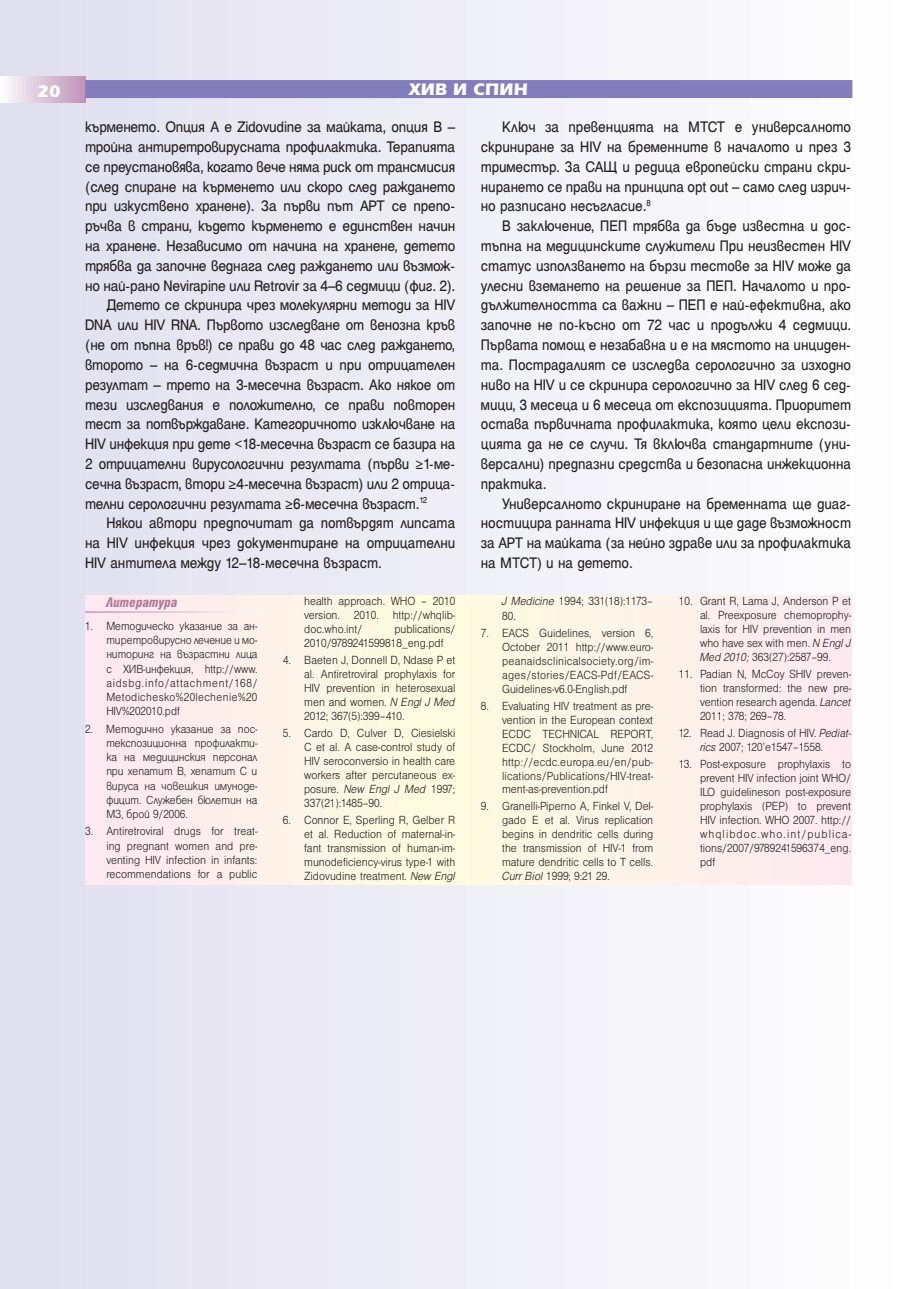
<style>
.page{position:relative;width:906px;height:1289px;background:#fff}
.page>*{position:absolute;margin:0;border:0;box-sizing:border-box;transform-origin:0 0}
.t1{font:700 18px "Erika Bg";color:#fff}
.t2{font:16.5px/19.8px "Helen Bg";letter-spacing:-.01em;color:#231f20;text-align:justify;scale:.92 1}
.t3{font:16.5px "Helen Bg";letter-spacing:-.01em;color:#231f20;scale:.93 1}
.t4{font:italic 900 condensed 15px "Helen Bg";color:#b5799a}
.t5{font:300 12.75px/14px "Helen Bg";color:#231f20;text-align:justify;scale:.92 1}
.t6{font:300 12.75px/14.2px "Helen Bg";color:#231f20;text-align:justify;scale:.9 1}
.s1{font-style:italic}
</style>
<div class="page">
<div style="left:1px;top:0;width:905px;height:1288px;background:linear-gradient(to right,#e0deef,#fefffe)"></div>
<div style="left:0;top:77px;width:85px;height:25px;background:linear-gradient(to right,#fdfcfd,#be94b9)"></div>
<div style="left:85px;top:80px;width:767px;height:18px;background:#837dbb"></div>
<div style="left:85px;top:595px;width:766px;height:289px;background:#fef2e9"></div>
<hr style="left:85px;top:611px;width:172px;height:1px;background:#fff">
<h1 class="t1" style="left:37px;top:85px;width:25px">20</h1>
<h1 class="t1" style="left:409px;top:83px;width:120px">ХИВ И СПИН</h1>
<p class="t3" style="left:85px;top:121px;width:399px">кърменето. Опция А е Zidovudine за майката, опция B –</p>
<p class="t3" style="left:85px;top:141px;width:400px">тройна антиретровирусната профилактика. Терапията</p>
<p class="t3" style="left:85px;top:161px;width:399px">се преустановява, когато вече няма риск от трансмисия</p>
<p class="t3" style="left:85px;top:181px;width:399px">(след спиране на кърменето или скоро след раждането</p>
<p class="t3" style="left:85px;top:200px;width:400px">при изкуствено хранене). За първи път АРТ се препо-</p>
<p class="t3" style="left:85px;top:220px;width:400px">ръчва в страни, където кърменето е единствен начин</p>
<p class="t3" style="left:85px;top:240px;width:400px">на хранене. Независимо от начина на хранене, детето</p>
<p class="t3" style="left:85px;top:260px;width:399px">трябва да започне веднага след раждането или възмож-</p>
<p class="t3" style="left:85px;top:280px;width:400px">но най-рано Nevirapine или Retrovir за 4–6 седмици (фиг. 2).</p>
<p class="t2" style="left:106px;top:296px;width:381px">Детето се скринира чрез молекулярни методи за HIV</p>
<p class="t2" style="left:85px;top:316px;width:404px">DNA или HIV RNA. Първото изследване от венозна кръв</p>
<p class="t2" style="left:85px;top:336px;width:404px">(не от пъпна връв!) се прави до 48 час след раждането,</p>
<p class="t2" style="left:85px;top:356px;width:404px">второто – на 6-седмична възраст и при отрицателен</p>
<p class="t2" style="left:85px;top:376px;width:404px">резултат – трето на 3-месечна възраст. Ако някое от</p>
<p class="t2" style="left:85px;top:395px;width:404px">тези изследвания е положително, се прави повторен</p>
<p class="t2" style="left:85px;top:415px;width:404px">тест за потвърждаване. Категоричното изключване на</p>
<p class="t2" style="left:85px;top:435px;width:404px">HIV инфекция при дете &lt;18-месечна възраст се базира на</p>
<p class="t2" style="left:85px;top:455px;width:404px">2 отрицателни вирусологични резултата (първи ≥1-ме-</p>
<p class="t2" style="left:85px;top:475px;width:404px">сечна възраст, втори ≥4-месечна възраст) или 2 отрица-</p>
<p class="t2" style="left:85px;top:494px;width:373px">телни серологични резултата ≥6-месечна възраст.<sup>12</sup></p>
<p class="t2" style="left:106px;top:514px;width:381px">Някои автори предпочитат да потвърдят липсата</p>
<p class="t2" style="left:85px;top:534px;width:404px">на HIV инфекция чрез документиране на отрицателни</p>
<p class="t2" style="left:85px;top:554px;width:324px">HIV антитела между 12–18-месечна възраст.</p>
<p class="t4" style="left:106px;top:597px;width:73px">Литература</p>
<p class="t6" style="left:106px;top:619px;width:169px;text-indent:-21px">1. Методическо указание за ан&shy;тиретровирусно лечение и мо&shy;ниторинг на възрастни лица с ХИВ-инфекция, http://www. aidsbg.info/attachment/168/ Metodichesko%20lechenie%20<br>HIV%202010.pdf</p>
<p class="t6" style="left:106px;top:722px;width:169px;text-indent:-21px">2. Методично указание за пос&shy;текспозиционна профилакти&shy;ка на медицинския персонал при хепатит В, хепатит С и вируса на човешкия имуноде&shy;фицит. Служебен бюлетин на МЗ, брой 9/2006.</p>
<p class="t5" style="left:106px;top:825px;width:166px;text-indent:-21px">3. Antiretroviral drugs for treat&shy;ing pregnant women and pre&shy;venting HIV infection in infants: recommendations for a public</p>
<p class="t2" style="left:481px;top:118px;width:404px;text-indent:21px">Ключ за превенцията на МТСТ е универсалното скриниране за HIV на бременните в началото и през 3 триместър. За САЩ и редица европейски страни скри&shy;нирането се прави на принципа opt out – само след изрич&shy;но разписано несъгласие.<sup>8</sup></p>
<p class="t2" style="left:481px;top:217px;width:404px;text-indent:21px">В заключение, ПЕП трябва да бъде известна и дос&shy;тъпна на медицинските служители При неизвестен HIV статус използването на бързи тестове за HIV може да улесни вземането на решение за ПЕП. Началото и про&shy;дължителността са важни – ПЕП е най-ефективна, ако започне не по-късно от 72 час и продължи 4 седмици.<br>Първата помощ е незабавна и е на мястото на инциден&shy;та. Пострадалият се изследва серологично за изходно ниво на HIV и се скринира серологично за HIV след 6 сед&shy;мици, 3 месеца и 6 месеца от експозицията. Приоритет остава първичната профилактика, която цели експози&shy;цията да не се случи. Тя включва стандартните (уни&shy;версални) предпазни средства и безопасна инжекционна практика.</p>
<p class="t2" style="left:481px;top:494px;width:404px;text-indent:21px">Универсалното скриниране на бременната ще диаг&shy;ностицира ранната HIV инфекция и ще даде възможност за АРТ на майката (за нейно здраве или за профилактика на МТСТ) и на детето.</p>
<p class="t5" style="left:700px;top:595px;width:166px;text-indent:-21px">10. Grant R, Lama J, Anderson P et al. Preexposure chemoprophy&shy;laxis for HIV prevention in men who have sex with men. <span class="s1">N Engl J Med 2010;</span> 363(27):2587–99.</p>
<p class="t5" style="left:700px;top:668px;width:166px;text-indent:-21px">11. Padian N, McCoy SHIV preven&shy;tion transformed: the new pre&shy;vention research agenda. <span class="s1">Lancet </span>2011; 378; 269–78.</p>
<p class="t5" style="left:679px;top:726px;width:189px;text-align:center">12. Read J. Diagnosis of HIV. <span class="s1">Pediat&shy;rics</span> 2007; 120’e1547–1558.</p>
<p class="t5" style="left:700px;top:757px;width:166px;text-indent:-21px">13. Рost-exposure prophylaxis to prevent HIV infection joint WHO/ ILO guidelineson post-exposure prophylaxis (PEP) to prevent HIV infection. WHO 2007. http:// whqlibdoc.who.int/publica&shy;tions/2007/9789241596374_eng. pdf</p>
<p class="t5" style="left:304px;top:595px;width:166px">health approach. WHO – 2010 version. 2010. http://whqlib&shy;doc.who.int/</p>
<p class="t5" style="left:502px;top:595px;width:166px"><span class="s1">J Medicine</span> 1994; 331(18):1173–<br>80.</p>
<p class="t5" style="left:502px;top:626px;width:166px;text-indent:-21px">7. EACS Guidelines, version 6, October 2011 http://www.euro&shy;peanaidsclinicalsociety.org/im&shy;ages/stories/EACS-Pdf/EACS-Guidelines-v6.0-English.pdf</p>
<p class="t5" style="left:502px;top:699px;width:166px;text-indent:-21px">8. Evaluating HIV treatment as pre&shy;vention in the European context ECDC TECHNICAL REPORT, ECDC/ Stockholm, June 2012 http://ecdc.europa.eu/en/pub&shy;lications/Publications/HIV-treat&shy;ment-as-prevention.pdf</p>
<p class="t5" style="left:502px;top:800px;width:166px;text-indent:-21px">9. Granelli-Piperno A, Finkel V, Del&shy;gado E et al. Virus replication begins in dendritic cells during the transmission of HIV-1 from mature dendritic cells to T cells.<br><span class="s1">Curr Biol</span> 1999; 9:21 29.</p>
<p class="t5" style="left:304px;top:623px;width:166px;text-indent:90px">publications/<br>2010/9789241599818_eng.pdf</p>
<p class="t5" style="left:304px;top:654px;width:166px;text-indent:-21px">4. Baeten J, Donnell D, Ndase P et al. Antiretroviral prophylaxis for HIV prevention in heterosexual men and women. <span class="s1">N Engl J Med </span>2012; 367(5):399–410.</p>
<p class="t5" style="left:304px;top:726px;width:166px;text-indent:-21px">5. Cardo D, Culver D, Ciesielski C et al. A case-control study of HIV seroconversio in health care workers after percutaneous ex&shy;posure. <span class="s1">New Engl J Med</span> 1997; 337(21):1485–90.</p>
<p class="t5" style="left:304px;top:813px;width:166px;text-indent:-21px">6. Connor E, Sperling R, Gelber R et al. Reduction of maternal-in&shy;fant transmission of human-im&shy;munodeficiency-virus type-1 with Zidovudine treatment. <span class="s1">New Engl</span></p>
</div>
